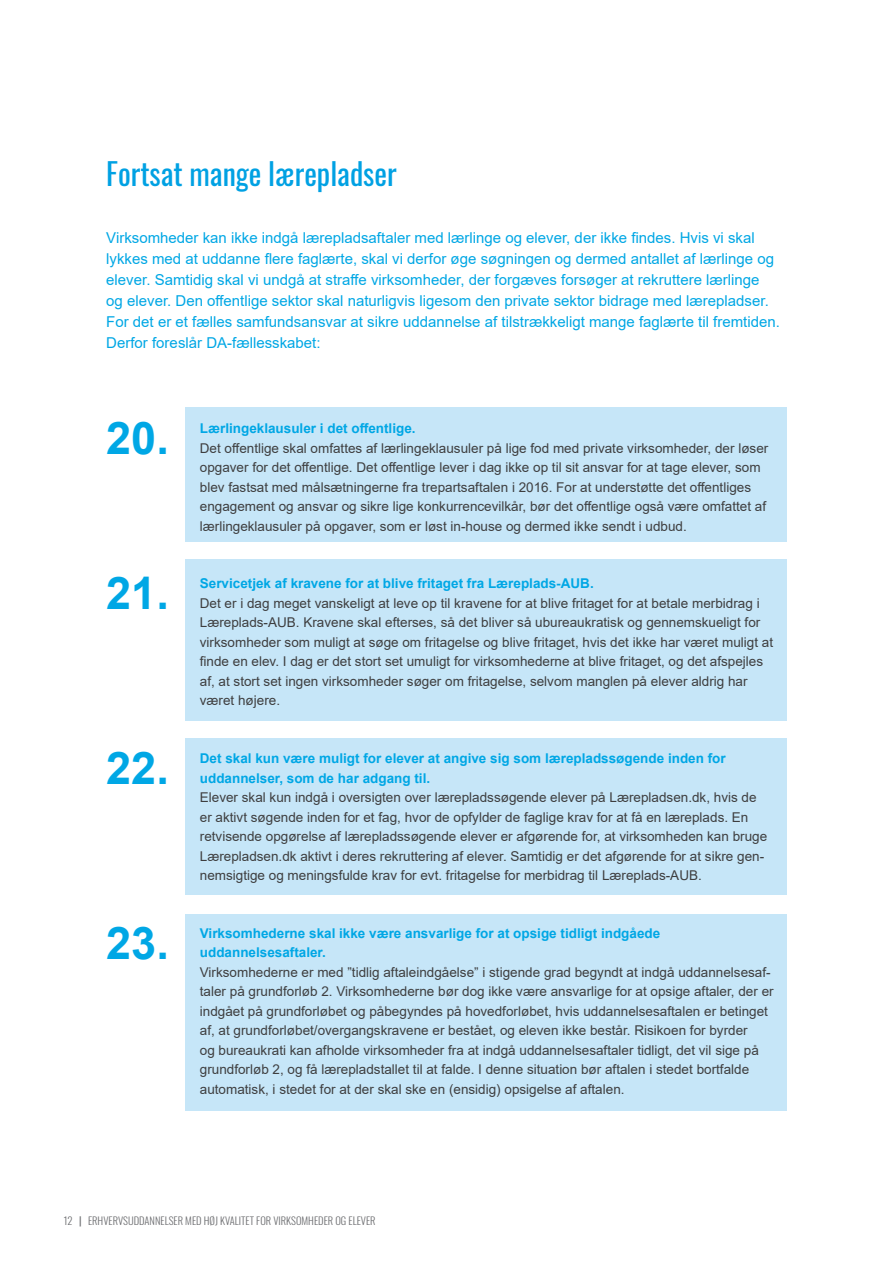
<style>
.page{position:relative;width:893px;height:1263px;background:#fff}
.page>*{position:absolute;margin:0;border:0;box-sizing:border-box;transform-origin:0 0}
.t1{font:700 45px "Arial";color:#00a7e5}
.DA_anbefaler{font:30px "Oswald";color:#00a1e3}
.DA_anbefaler_underaf{font:15px/21px "Arial";color:#00a7e5}
.Hængende_sort_Tekst{font:13.5px/19.5px "Arial";color:#3e3e3f}
.t2{font:700 13.5px/19.5px "Arial";color:#00a7e5}
.t3{font:300 10.5px "Oswald";color:#6c6d70}
.s1{font-weight:400}
</style>
<div class="page">
<div style="left:185px;top:407px;width:602px;height:134px;background:#c6e6f8"></div>
<div style="left:185px;top:559px;width:602px;height:161px;background:#c6e6f8"></div>
<div style="left:185px;top:738px;width:602px;height:156px;background:#c6e6f8"></div>
<div style="left:185px;top:914px;width:602px;height:197px;background:#c6e6f8"></div>
<p class="DA_anbefaler" style="left:106px;top:147px;width:292px">Fortsat mange lærepladser</p>
<p class="DA_anbefaler_underaf" style="left:106px;top:227px;width:675px">Virksomheder kan ikke indgå lærepladsaftaler med lærlinge og elever, der ikke findes. Hvis vi skal lykkes med at uddanne flere faglærte, skal vi derfor øge søgningen og dermed antallet af lærlinge og elever. Samtidig skal vi undgå at straffe virksomheder, der forgæves forsøger at rekruttere lærlinge og elever. Den offentlige sektor skal naturligvis ligesom den private sektor bidrage med lærepladser.<br>For det er et fælles samfundsansvar at sikre uddannelse af tilstrækkeligt mange faglærte til fremtiden.<br>Derfor foreslår DA-fællesskabet:</p>
<p class="t1" style="left:106px;top:406px;width:64px">20.</p>
<p class="t2" style="left:200px;top:419px;width:217px">Lærlingeklausuler i det offentlige.</p>
<p class="Hængende_sort_Tekst" style="left:200px;top:438px;width:570px">Det offentlige skal omfattes af lærlingeklausuler på lige fod med private virksomheder, der løser opgaver for det offentlige. Det offentlige lever i dag ikke op til sit ansvar for at tage elever, som blev fastsat med målsætningerne fra trepartsaftalen i 2016. For at understøtte det offentliges engagement og ansvar og sikre lige konkurrencevilkår, bør det offentlige også være omfattet af lærlingeklausuler på opgaver, som er løst in-house og dermed ikke sendt i udbud.</p>
<p class="t1" style="left:106px;top:562px;width:64px">21.</p>
<p class="t2" style="left:200px;top:574px;width:395px">Servicetjek af kravene for at blive fritaget fra Læreplads-AUB.</p>
<p class="Hængende_sort_Tekst" style="left:200px;top:593px;width:575px">Det er i dag meget vanskeligt at leve op til kravene for at blive fritaget for at betale merbidrag i Læreplads-AUB. Kravene skal efterses, så det bliver så ubureaukratisk og gennemskueligt for virksomheder som muligt at søge om fritagelse og blive fritaget, hvis det ikke har været muligt at finde en elev. I dag er det stort set umuligt for virksomhederne at blive fritaget, og det afspejles af, at stort set ingen virksomheder søger om fritagelse, selvom manglen på elever aldrig har været højere.</p>
<p class="t1" style="left:106px;top:737px;width:64px">22.</p>
<p class="t2" style="left:200px;top:749px;width:527px">Det skal kun være muligt for elever at angive sig som lærepladssøgende inden for uddannelser, som de har adgang til.</p>
<p class="Hængende_sort_Tekst" style="left:200px;top:787px;width:569px">Elever skal kun indgå i oversigten over lærepladssøgende elever på Lærepladsen.dk, hvis de er aktivt søgende inden for et fag, hvor de opfylder de faglige krav for at få en læreplads. En retvisende opgørelse af lærepladssøgende elever er afgørende for, at virksomheden kan bruge Lærepladsen.dk aktivt i deres rekruttering af elever. Samtidig er det afgørende for at sikre gen&shy;nemsigtige og meningsfulde krav for evt. fritagelse for merbidrag til Læreplads-AUB.</p>
<p class="t1" style="left:106px;top:911px;width:64px">23.</p>
<p class="t2" style="left:200px;top:923px;width:462px">Virksomhederne skal ikke være ansvarlige for at opsige tidligt indgåede uddannelsesaftaler.</p>
<p class="Hængende_sort_Tekst" style="left:200px;top:962px;width:575px">Virksomhederne er med ”tidlig aftaleindgåelse” i stigende grad begyndt at indgå uddannelsesaf&shy;taler på grundforløb 2. Virksomhederne bør dog ikke være ansvarlige for at opsige aftaler, der er indgået på grundforløbet og påbegyndes på hovedforløbet, hvis uddannelsesaftalen er betinget af, at grundforløbet/overgangskravene er bestået, og eleven ikke består. Risikoen for byrder<br>og bureaukrati kan afholde virksomheder fra at indgå uddannelsesaftaler tidligt, det vil sige på grundforløb 2, og få lærepladstallet til at falde. I denne situation bør aftalen i stedet bortfalde automatisk, i stedet for at der skal ske en (ensidig) opsigelse af aftalen.</p>
<p class="t3" style="left:64px;top:1211px;width:313px">12 <span class="s1">|</span> ERHVERVSUDDANNELSER MED HØJ KVALITET FOR VIRKSOMHEDER OG ELEVER</p>
</div>
